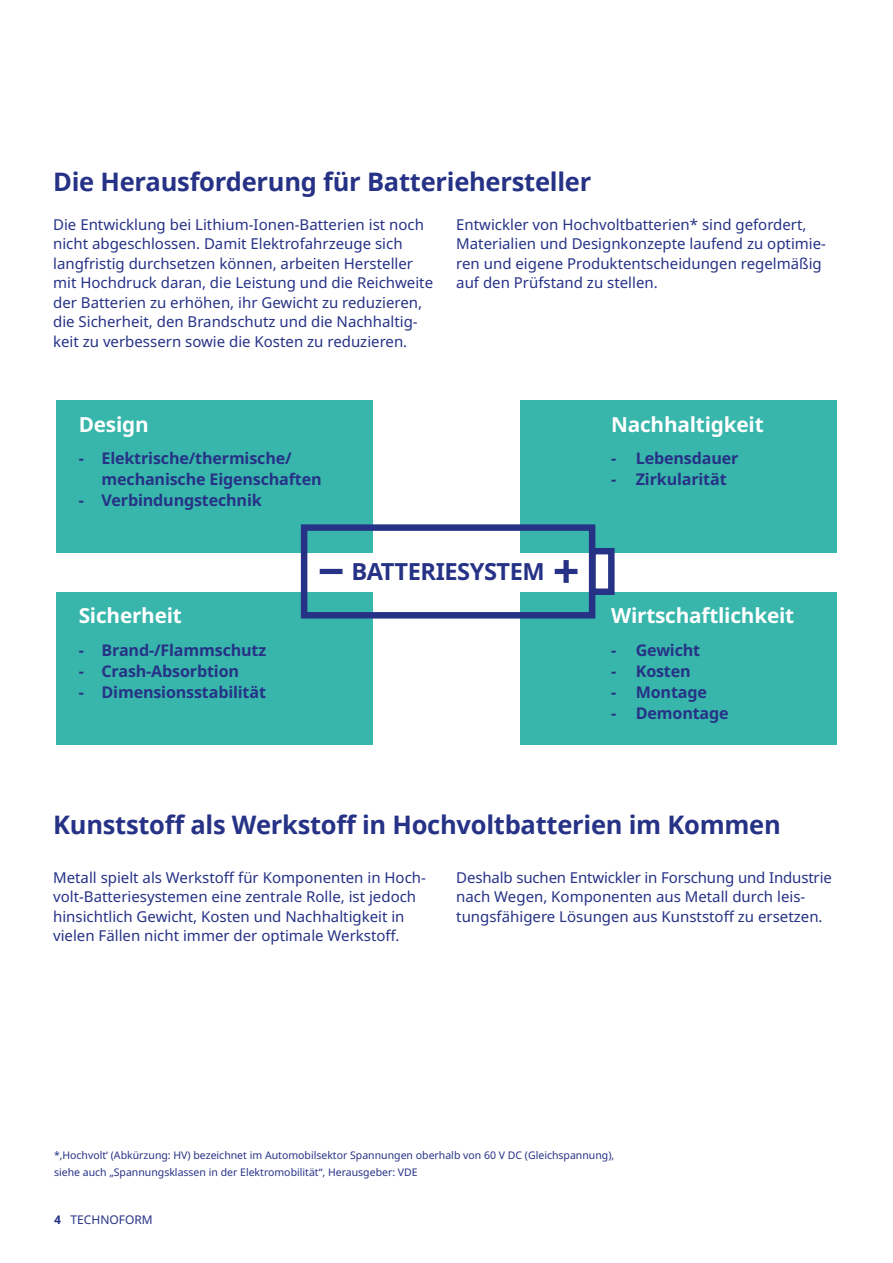
<style>
.page{position:relative;width:893px;height:1263px;background:#fff}
.page>*{position:absolute;margin:0;border:0;box-sizing:border-box;transform-origin:0 0}
.t1{font:700 43.5px "Noto Sans";color:#263286}
.t2{font:700 25.5px "Noto Sans";letter-spacing:-.01em;color:#263286}
.t3{font:700 23.7px "Noto Sans";letter-spacing:-.02em;color:#263286}
.t4{font:700 20.7px "Noto Sans";letter-spacing:-.01em;color:#fff}
.t5{font:700 16.05px/21px "Noto Sans";letter-spacing:-.01em;color:#263286}
.t6{font:15px/19.5px "Noto Sans";color:#263286}
.t7{font:12px "Noto Sans";color:#263286}
.t8{font:10.5px/16.5px "Noto Sans";color:#263286}
.s1{font-weight:700}
</style>
<div class="page">
<div style="left:56px;top:400px;width:316px;height:152px;background:#38b6ab"></div>
<div style="left:56px;top:592px;width:316px;height:152px;background:#38b6ab"></div>
<div style="left:520px;top:400px;width:316px;height:152px;background:#38b6ab"></div>
<div style="left:520px;top:592px;width:316px;height:152px;background:#38b6ab"></div>
<div style="left:301px;top:524px;width:294px;height:94px;border:6px solid #263286"></div>
<div style="left:589px;top:548px;width:26px;height:47px;border:6px solid #263286"></div>
<div style="left:320px;top:569px;width:22px;height:5px;background:#263286"></div>
<div style="left:555px;top:569px;width:22px;height:5px;background:#263286"></div>
<div style="left:563px;top:560px;width:6px;height:23px;background:#263286"></div>
<h2 class="t2" style="left:53px;top:163px;width:540px">Die Herausforderung für Batteriehersteller</h2>
<p class="t6" style="left:53px;top:215px;width:381px">Die Entwicklung bei Lithium-Ionen-Batterien ist noch nicht abgeschlossen. Damit Elektrofahrzeuge sich langfristig durchsetzen können, arbeiten Hersteller mit Hochdruck daran, die Leistung und die Reichweite der Batterien zu erhöhen, ihr Gewicht zu reduzieren, die Sicherheit, den Brandschutz und die Nachhaltig&shy;keit zu verbessern sowie die Kosten zu reduzieren.</p>
<p class="t6" style="left:456px;top:215px;width:371px">Entwickler von Hochvoltbatterien* sind gefordert, Materialien und Designkonzepte laufend zu optimie&shy;ren und eigene Produktentscheidungen regelmäßig auf den Prüfstand zu stellen.</p>
<h1 class="t1" style="left:415px;top:164px;width:34px">D</h1>
<h3 class="t4" style="left:79px;top:409px;width:72px">Design</h3>
<p class="t5" style="left:102px;top:448px;width:222px;text-indent:-23px">- Elektrische/thermische/ mechanische Eigenschaften</p>
<p class="t5" style="left:79px;top:490px;width:185px">- Verbindungstechnik</p>
<h3 class="t4" style="left:79px;top:601px;width:105px">Sicherheit</h3>
<p class="t5" style="left:79px;top:640px;width:189px">- Brand-/Flammschutz</p>
<p class="t5" style="left:79px;top:661px;width:162px">- Crash-Absorbtion</p>
<p class="t5" style="left:79px;top:682px;width:189px">- Dimensionsstabilität</p>
<h3 class="t3" style="left:351px;top:555px;width:195px">BATTERIESYSTEM</h3>
<h3 class="t4" style="left:611px;top:409px;width:154px">Nachhaltigkeit</h3>
<p class="t5" style="left:611px;top:448px;width:129px">- Lebensdauer</p>
<p class="t5" style="left:611px;top:469px;width:117px">- Zirkularität</p>
<h3 class="t4" style="left:611px;top:601px;width:185px">Wirtschaftlichkeit</h3>
<p class="t5" style="left:611px;top:640px;width:91px">- Gewicht</p>
<p class="t5" style="left:611px;top:661px;width:81px">- Kosten</p>
<p class="t5" style="left:611px;top:682px;width:97px">- Montage</p>
<p class="t5" style="left:611px;top:703px;width:119px">- Demontage</p>
<h2 class="t2" style="left:53px;top:807px;width:729px">Kunststoff als Werkstoff in Hochvoltbatterien im Kommen</h2>
<p class="t6" style="left:53px;top:868px;width:374px">Metall spielt als Werkstoff für Komponenten in Hoch&shy;volt-Batteriesystemen eine zentrale Rolle, ist jedoch hinsichtlich Gewicht, Kosten und Nachhaltigkeit in vielen Fällen nicht immer der optimale Werkstoff.</p>
<p class="t6" style="left:456px;top:868px;width:377px">Deshalb suchen Entwickler in Forschung und Industrie nach Wegen, Komponenten aus Metall durch leis&shy;tungsfähigere Lösungen aus Kunststoff zu ersetzen.</p>
<p class="t8" style="left:54px;top:1147px;width:562px">*‚Hochvolt‘ (Abkürzung: HV) bezeichnet im Automobilsektor Spannungen oberhalb von 60 V DC (Gleichspannung), siehe auch „Spannungsklassen in der Elektromobilität“, Herausgeber: VDE</p>
<p class="t7" style="left:55px;top:1211px;width:100px"><span class="s1">4</span> TECHNOFORM</p>
</div>
